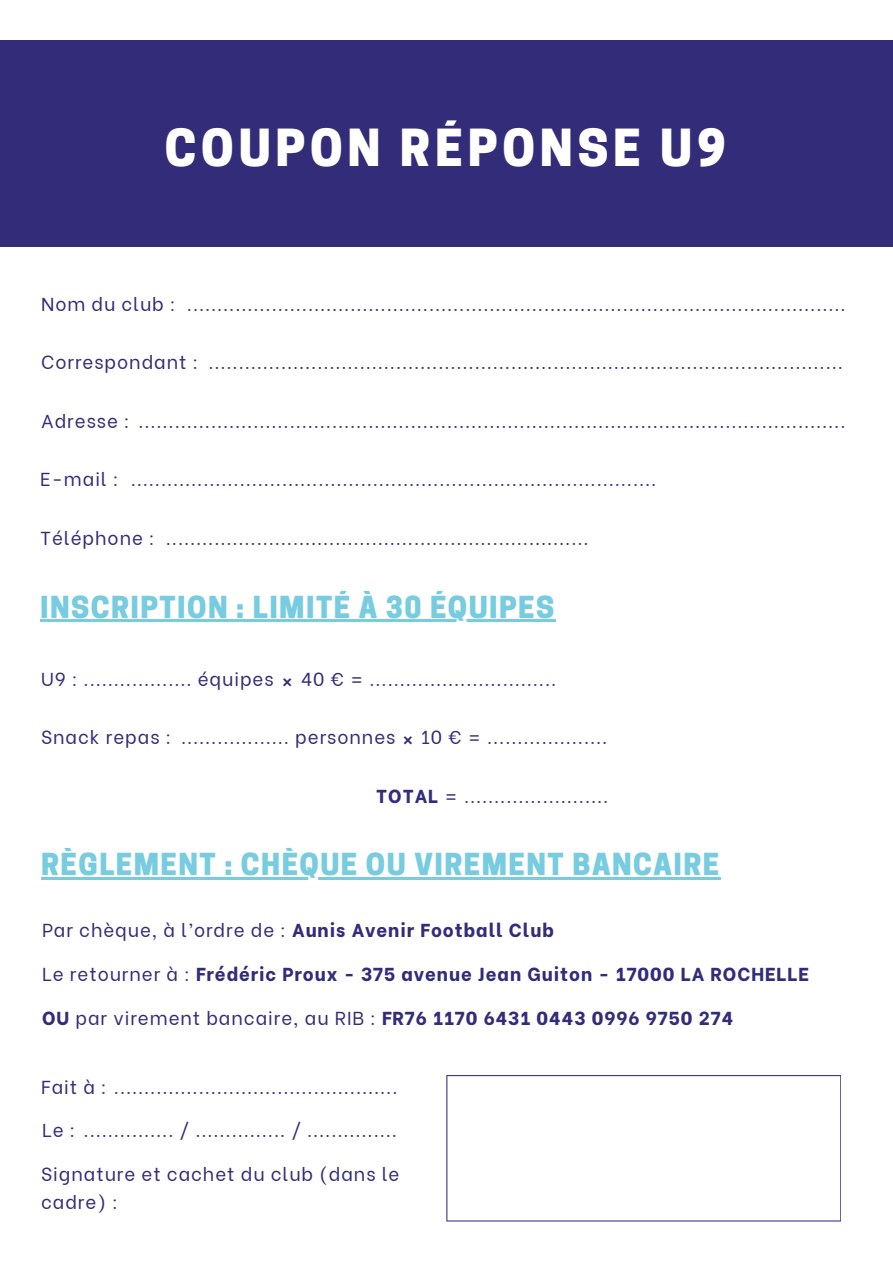
<style>
.page{position:relative;width:893px;height:1264px;background:#fff}
.page>*{position:absolute;margin:0;border:0;box-sizing:border-box;transform-origin:0 0}
.t1{font:800 48px "Cooper Hewitt";letter-spacing:.1em;color:#fff}
.t2{font:800 28.5px "Cooper Hewitt";letter-spacing:.05em;color:#78ccdf}
.t3{font:24.75px "Be Vietnam";color:#332c78}
.t4{font:18.75px "Be Vietnam";letter-spacing:.05em;color:#332c78}
.t5{font:800 18.75px "Be Vietnam";letter-spacing:.05em;color:#332c78}
.s1{font-weight:800}
.s2{font-weight:400}
</style>
<div class="page">
<div style="left:0;top:41px;width:892px;height:206px;background:#332c78"></div>
<hr style="left:40px;top:619px;width:516px;height:3px;background:#78ccdf">
<hr style="left:41px;top:877px;width:679px;height:2px;background:#78ccdf">
<svg style="left:446px;top:1075px;width:395px;height:146px"></svg>
<div style="left:458px;top:1086px;width:371px;height:123px;background:#fff"></div>
<p class="t1" style="left:165px;top:130px;width:562px">COUPON RÉPONSE U9</p>
<p class="t4" style="left:41px;top:288px;width:136px">Nom du club :</p>
<p class="t4" style="left:187px;top:288px;width:660px">.............................................................................................................</p>
<p class="t4" style="left:41px;top:347px;width:159px">Correspondant :</p>
<p class="t4" style="left:208px;top:347px;width:636px">.........................................................................................................</p>
<p class="t4" style="left:41px;top:405px;width:90px">Adresse :</p>
<p class="t4" style="left:138px;top:405px;width:708px">.....................................................................................................................</p>
<p class="t4" style="left:40px;top:463px;width:80px">E-mail :</p>
<p class="t4" style="left:131px;top:463px;width:527px">.......................................................................................</p>
<p class="t4" style="left:40px;top:522px;width:116px">Téléphone :</p>
<p class="t4" style="left:166px;top:522px;width:424px">......................................................................</p>
<p class="t2" style="left:40px;top:596px;width:516px">INSCRIPTION : LIMITÉ À 30 ÉQUIPES</p>
<p class="t4" style="left:41px;top:663px;width:234px">U9 : .................. équipes</p>
<p class="t3" style="left:280px;top:660px;width:15px">×</p>
<p class="t4" style="left:301px;top:663px;width:257px">40 € = ...............................</p>
<p class="t4" style="left:41px;top:721px;width:132px">Snack repas :</p>
<p class="t4" style="left:181px;top:721px;width:216px">.................. personnes</p>
<p class="t3" style="left:401px;top:718px;width:15px">×</p>
<p class="t4" style="left:420px;top:721px;width:188px">10 € = ....................</p>
<p class="t4" style="left:376px;top:780px;width:233px"><span class="s1">TOTAL</span> = ........................</p>
<p class="t2" style="left:41px;top:853px;width:679px">RÈGLEMENT : CHÈQUE OU VIREMENT BANCAIRE</p>
<p class="t5" style="left:42px;top:914px;width:513px"><span class="s2">Par chèque, à l’ordre de :</span> Aunis Avenir Football Club</p>
<p class="t5" style="left:42px;top:958px;width:768px"><span class="s2">Le retourner à :</span> Frédéric Proux - 375 avenue Jean Guiton - 17000 LA ROCHELLE</p>
<p class="t5" style="left:42px;top:1002px;width:692px">OU <span class="s2">par virement bancaire, au RIB :</span> FR76 1170 6431 0443 0996 9750 274</p>
<p class="t4" style="left:41px;top:1071px;width:358px">Fait à : ...............................................</p>
<p class="t4" style="left:42px;top:1115px;width:356px">Le : ............... / ............... / ...............</p>
<p class="t4" style="left:41px;top:1158px;width:360px">Signature et cachet du club (dans le</p>
<p class="t4" style="left:41px;top:1186px;width:79px">cadre) :</p>
</div>
